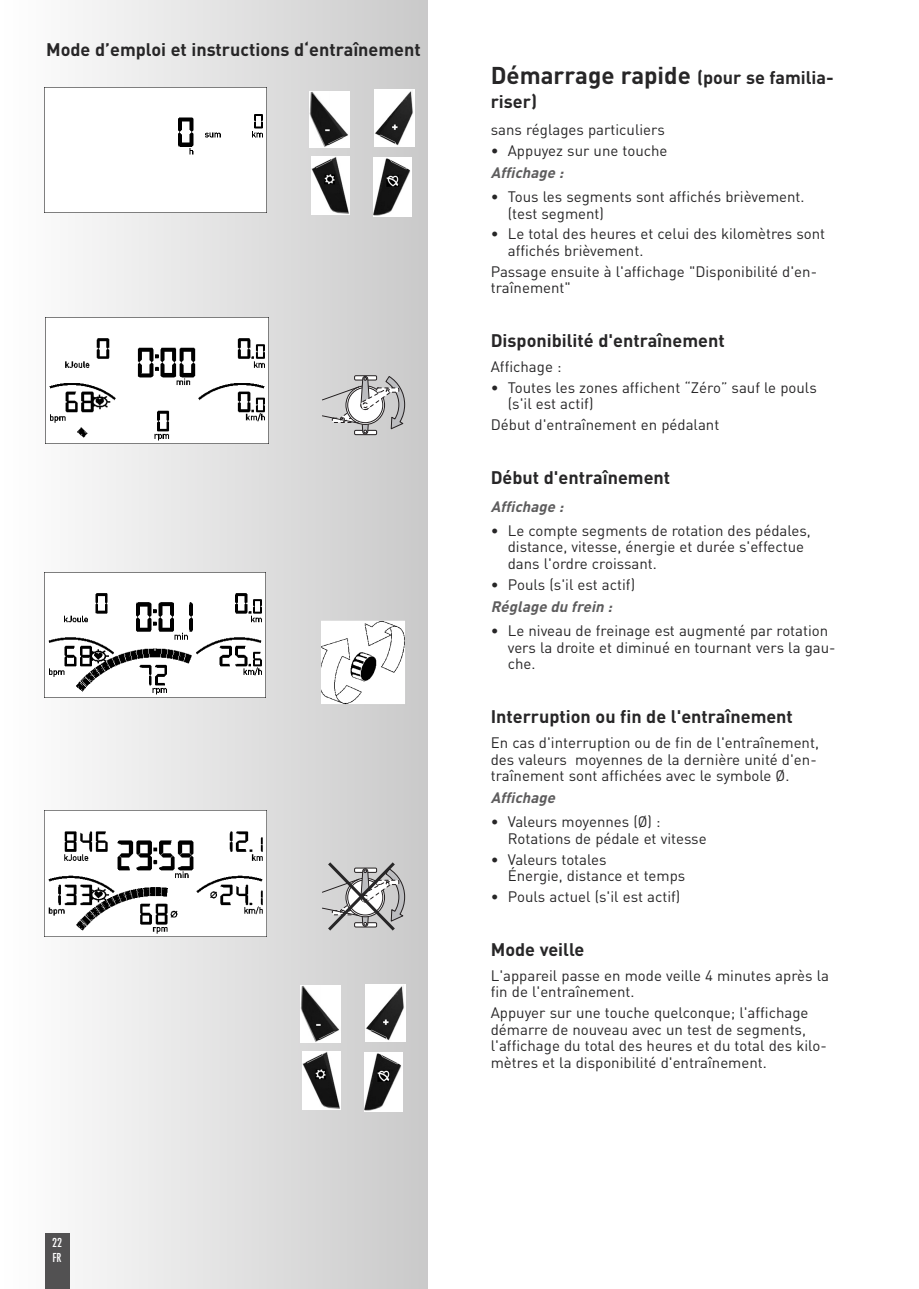
<style>
.page{position:relative;width:919px;height:1289px;background:#fff}
.page>*{position:absolute;margin:0;border:0;box-sizing:border-box;transform-origin:0 0}
.t1{font:700 24px "DIN Pro";color:#272627}
.t2{font:700 18px "DIN Pro";color:#272627}
.t3{font:15px/16.5px "DIN Pro";color:#272627}
.t4{font:italic 700 15px "DIN Pro";color:#5d5c5d}
.t5{font:condensed 12px/15.6px "Futura";color:#fff}
.s1{font-size:18px}
</style>
<div class="page">
<div style="left:0;top:0;width:427px;height:1288px;background:linear-gradient(to right,#fefefe,#cacaca)"></div>
<div style="left:45px;top:1233px;width:24px;height:55px;background:#525152"></div>
<img style="left:46px;top:317px;width:222px;height:126px">
<img style="left:45px;top:572px;width:221px;height:125px">
<img style="left:45px;top:810px;width:222px;height:126px">
<img style="left:45px;top:87px;width:222px;height:126px">
<svg style="left:321px;top:375px;width:84px;height:60px"></svg>
<img style="left:322px;top:621px;width:85px;height:85px">
<svg style="left:321px;top:859px;width:84px;height:74px"></svg>
<img style="left:309px;top:91px;width:40px;height:56px">
<img style="left:374px;top:89px;width:41px;height:57px">
<img style="left:311px;top:156px;width:39px;height:58px">
<img style="left:373px;top:157px;width:39px;height:59px">
<img style="left:300px;top:985px;width:40px;height:57px">
<img style="left:365px;top:984px;width:41px;height:57px">
<img style="left:302px;top:1051px;width:39px;height:58px">
<img style="left:364px;top:1052px;width:39px;height:59px">
<p class="t2" style="left:46px;top:43px;width:376px">Mode d’emploi et instructions d‘entraînement</p>
<p class="t5" style="left:52px;top:1235px;width:11px">22<br>FR</p>
<h1 class="t1" style="left:490px;top:67px;width:344px">Démarrage rapide <span class="s1">(pour se familia-</span></h1>
<p class="t2" style="left:490px;top:95px;width:48px">riser)</p>
<p class="t3" style="left:490px;top:123px;width:175px">sans réglages particuliers</p>
<p class="t3" style="left:490px;top:144px;width:178px">• Appuyez sur une touche</p>
<p class="t4" style="left:490px;top:167px;width:77px">Affichage :</p>
<p class="t3" style="left:507px;top:190px;width:298px;text-indent:-17px">• Tous les segments sont affichés brièvement. (test segment)</p>
<p class="t3" style="left:507px;top:227px;width:319px;text-indent:-17px">• Le total des heures et celui des kilomètres sont affichés brièvement.</p>
<p class="t3" style="left:490px;top:265px;width:328px">Passage ensuite à l'affichage "Disponibilité d'en&shy;traînement"</p>
<p class="t2" style="left:490px;top:334px;width:235px">Disponibilité d'entraînement</p>
<p class="t3" style="left:490px;top:360px;width:72px">Affichage :</p>
<p class="t3" style="left:507px;top:381px;width:310px;text-indent:-17px">• Toutes les zones affichent “Zéro” sauf le pouls (s'il est actif)</p>
<p class="t3" style="left:490px;top:418px;width:230px">Début d'entraînement en pédalant</p>
<p class="t2" style="left:490px;top:471px;width:181px">Début d'entraînement</p>
<p class="t4" style="left:490px;top:501px;width:77px">Affichage :</p>
<p class="t3" style="left:507px;top:524px;width:304px;text-indent:-17px">• Le compte segments de rotation des pédales, distance, vitesse, énergie et durée s'effectue dans l'ordre croissant.</p>
<p class="t3" style="left:490px;top:578px;width:146px">• Pouls (s'il est actif)</p>
<p class="t4" style="left:490px;top:601px;width:126px">Réglage du frein :</p>
<p class="t3" style="left:507px;top:624px;width:329px;text-indent:-17px">• Le niveau de freinage est augmenté par rotation vers la droite et diminué en tournant vers la gau&shy;che.</p>
<p class="t2" style="left:490px;top:710px;width:303px">Interruption ou fin de l'entraînement</p>
<p class="t3" style="left:490px;top:736px;width:330px">En cas d'interruption ou de fin de l'entraînement, des valeurs moyennes de la dernière unité d'en&shy;traînement sont affichées avec le symbole Ø.</p>
<p class="t4" style="left:490px;top:792px;width:69px">Affichage</p>
<p class="t3" style="left:507px;top:815px;width:200px;text-indent:-17px">• Valeurs moyennes (Ø) :<br>Rotations de pédale et vitesse</p>
<p class="t3" style="left:507px;top:852px;width:179px;text-indent:-17px">• Valeurs totales<br>Énergie, distance et temps</p>
<p class="t3" style="left:490px;top:890px;width:191px">• Pouls actuel (s'il est actif)</p>
<p class="t2" style="left:490px;top:943px;width:95px">Mode veille</p>
<p class="t3" style="left:490px;top:968px;width:340px">L'appareil passe en mode veille 4 minutes après la fin de l'entraînement.</p>
<p class="t3" style="left:490px;top:1006px;width:337px">Appuyer sur une touche quelconque; l'affichage démarre de nouveau avec un test de segments, l'affichage du total des heures et du total des kilo&shy;mètres et la disponibilité d'entraînement.</p>
</div>
